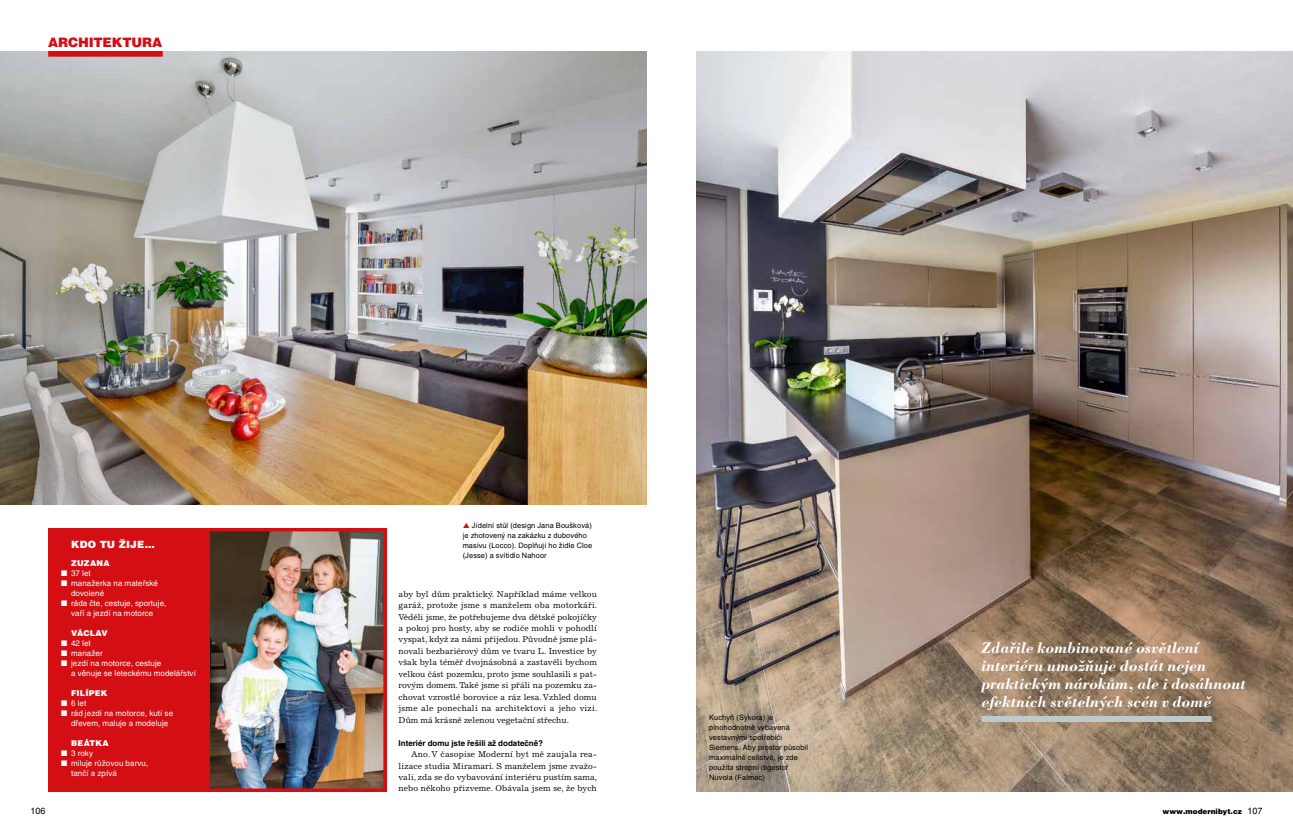
<style>
.page{position:relative;width:1293px;height:837px;background:#fff}
.page>*{position:absolute;margin:0;border:0;box-sizing:border-box;transform-origin:0 0}
.t1{font:italic 700 16px/18px "Bodoni CE";letter-spacing:.005em;color:#fff}
.t2{font:13px "Helvetica CE Black";letter-spacing:-.015em;color:#d40f14}
.t3{font:10px "Helvetica CE Black";letter-spacing:.025em;color:#fff}
.t4{font:9px "Helvetica CE";color:#000}
.t5{font:8.5px/11.4px "Excelsior CE";letter-spacing:.01em;color:#000;text-align:justify}
.t6{font:8px/10px "Helvetica CE";letter-spacing:.01em;color:#fff}
.t7{font:700 8px "Helvetica CE";color:#000}
.t8{font:8px "Helvetica CE Black";letter-spacing:.03em;color:#fff}
.t9{font:7.4px/10px "Helvetica CE";letter-spacing:.015em;color:#000}
.t10{font:7.3px "Helvetica CE Black";color:#000}
.s1{font-family:"Helvetica CE";font-size:9px}
</style>
<div class="page">
<img style="left:0;top:51px;width:646px;height:453px">
<img style="left:696px;top:51px;width:597px;height:740px">
<div style="left:48px;top:51px;width:115px;height:6px;background:#d40f14"></div>
<div style="left:981px;top:715px;width:230px;height:6px;background:#becaca"></div>
<div style="left:48px;top:527px;width:338px;height:264px;background:#d40f14"></div>
<img style="left:211px;top:532px;width:171px;height:255px">
<div style="left:207px;top:528px;width:179px;height:263px;border:3px solid #d40f14"></div>
<h2 class="t2" style="left:48px;top:34px;width:116px">ARCHITEKTURA</h2>
<p class="t3" style="left:71px;top:538px;width:85px">KDO TU ŽIJE...</p>
<p class="t8" style="left:71px;top:558px;width:40px">ZUZANA</p>
<p class="t6" style="left:61px;top:567px;width:31px">■ 37 let</p>
<p class="t6" style="left:71px;top:577px;width:88px;text-indent:-10px">■ manažerka na mateřské dovolené</p>
<p class="t6" style="left:61px;top:597px;width:107px;text-align:center">■ ráda čte, cestuje, sportuje, vaří a jezdí na motorce</p>
<p class="t8" style="left:71px;top:628px;width:37px">VÁCLAV</p>
<p class="t6" style="left:61px;top:637px;width:31px">■ 42 let</p>
<p class="t6" style="left:61px;top:647px;width:43px">■ manažer</p>
<p class="t6" style="left:71px;top:657px;width:126px;text-indent:-10px">■ jezdí na motorce, cestuje<br>a věnuje se leteckému modelářství</p>
<p class="t8" style="left:71px;top:688px;width:38px">FILÍPEK</p>
<p class="t6" style="left:61px;top:697px;width:27px">■ 6 let</p>
<p class="t6" style="left:71px;top:707px;width:104px;text-indent:-10px">■ rád jezdí na motorce, kutí se dřevem, maluje a modeluje</p>
<p class="t8" style="left:71px;top:738px;width:39px">BEÁTKA</p>
<p class="t6" style="left:61px;top:747px;width:33px">■ 3 roky</p>
<p class="t6" style="left:71px;top:757px;width:79px;text-indent:-10px">■ miluje růžovou barvu, tančí a zpívá</p>
<p class="t9" style="left:463px;top:520px;width:131px;text-indent:9px">Jídelní stůl (design Jana Boušková) je zhotovený na zakázku z dubového masivu (Locco). Doplňují ho židle Cloe (Jesse) a svítidlo Nahoor</p>
<p class="t5" style="left:398px;top:588px;width:200px">aby byl dům praktický. Například máme velkou garáž, protože jsme s manželem oba motorkáři.<br>Věděli jsme, že potřebujeme dva dětské pokojíčky a pokoj pro hosty, aby se rodiče mohli v pohodlí vyspat, když za námi přijedou. Původně jsme plá&shy;novali bezbariérový dům ve tvaru L. Investice by však byla téměř dvojnásobná a zastavěli bychom velkou část pozemku, proto jsme souhlasili s pat&shy;rovým domem. Také jsme si přáli na pozemku za&shy;chovat vzrostlé borovice a ráz lesa. Vzhled domu jsme ale ponechali na architektovi a jeho vizi.<br>Dům má krásně zelenou vegetační střechu.</p>
<p class="t7" style="left:398px;top:738px;width:146px">Interiér domu jste řešili až dodatečně?</p>
<p class="t5" style="left:398px;top:748px;width:200px;text-indent:12px">Ano. V časopise Moderní byt mě zaujala rea&shy;lizace studia Miramari. S manželem jsme zvažo&shy;vali, zda se do vybavování interiéru pustím sama, nebo někoho přizveme. Obávala jsem se, že bych</p>
<p class="t9" style="left:709px;top:712px;width:100px">Kuchyň (Sykora) je plnohodnotně vybavená vestavnými spotřebiči<br>Siemens. Aby prostor působil maximálně celistvě, je zde použita stropní digestoř<br>Nuvola (Falmec)</p>
<h1 class="t1" style="left:981px;top:639px;width:266px">Zdařile kombinované osvětlení interiéru umožňuje dostát nejen praktickým nárokům, ale i dosáhnout efektních světelných scén v domě</h1>
<p class="t4" style="left:30px;top:805px;width:17px">106</p>
<p class="t10" style="left:1162px;top:807px;width:102px">WWW.MODERNIBYT.CZ <span class="s1">107</span></p>
</div>
